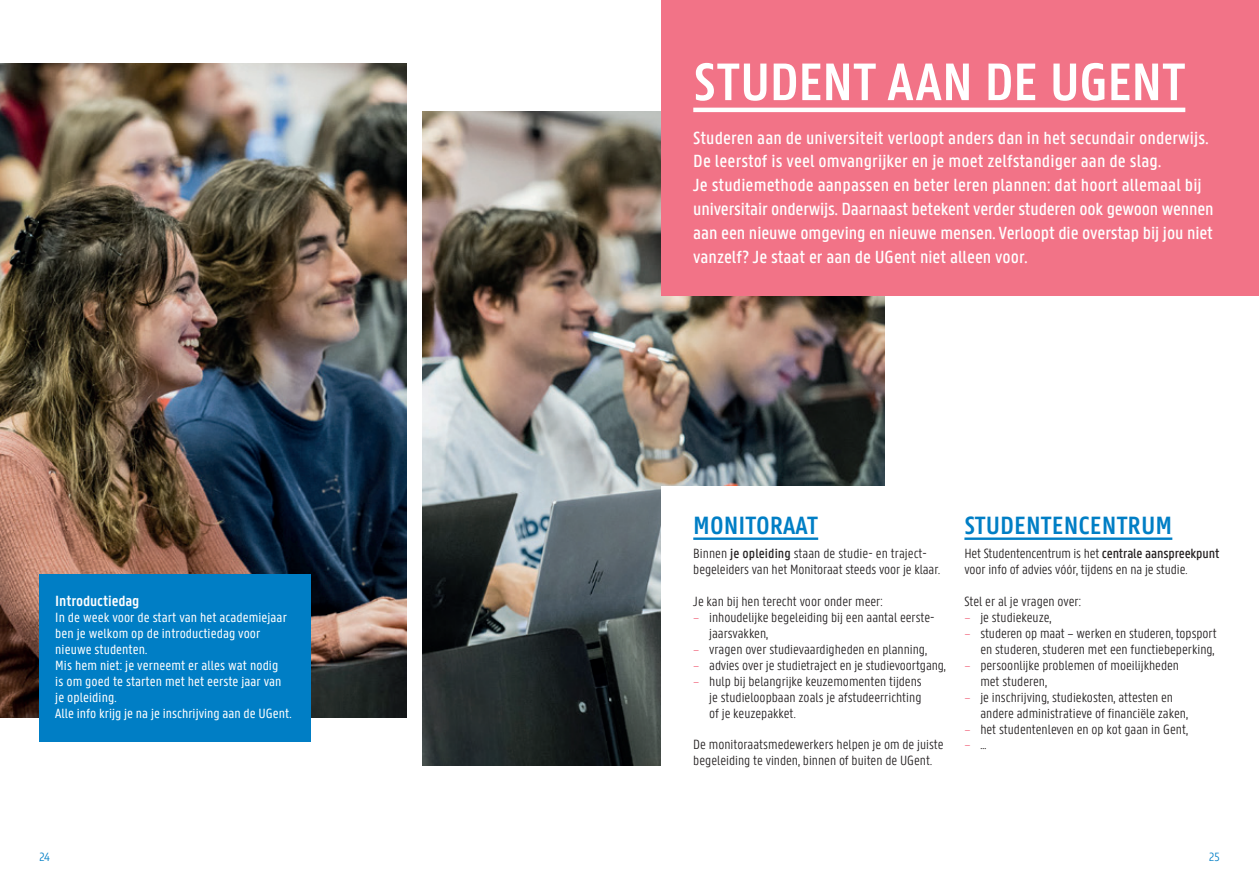
<style>
.page{position:relative;width:1259px;height:893px;background:#fff}
.page>*{position:absolute;margin:0;border:0;box-sizing:border-box;transform-origin:0 0}
.t1{font:600 56.25px "U Gent Panno Text";letter-spacing:-.015em;color:#fff}
.t2{font:600 26.7px "U Gent Panno Text";color:#007ec5}
.t3{font:500 18.75px/24px "U Gent Panno Text";color:#fff}
.t4{font:600 15.75px "U Gent Panno Text";letter-spacing:-.01em;color:#fff}
.t5{font:300 14.25px/15.9px "U Gent Panno Text";color:#231f20}
.t6{font:14.25px/15.9px "U Gent Panno Text";letter-spacing:.005em;color:#fff}
.t7{font:300 14.25px "U Gent Panno Text";color:#f27387}
.t8{font:300 12.75px "U Gent Panno Text";color:#007ec5}
.s1{font-weight:500}
.s2{color:#f27387}
.s3{color:#231f20}
</style>
<div class="page">
<img style="left:0;top:64px;width:406px;height:654px">
<img style="left:422px;top:112px;width:462px;height:653px">
<div style="left:661px;top:0;width:598px;height:295px;background:#f27387"></div>
<hr style="left:693px;top:108px;width:492px;height:4px;background:#fff">
<div style="left:661px;top:486px;width:574px;height:359px;background:#fff"></div>
<div style="left:39px;top:574px;width:271px;height:167px;background:#007ec5"></div>
<hr style="left:964px;top:537px;width:208px;height:3px;background:#007ec5">
<hr style="left:693px;top:537px;width:125px;height:3px;background:#007ec5">
<p class="t4" style="left:55px;top:591px;width:86px">Introductiedag</p>
<p class="t6" style="left:55px;top:609px;width:238px">In de week voor de start van het academiejaar ben je welkom op de introductiedag voor nieuwe studenten.<br>Mis hem niet: je verneemt er alles wat nodig<br>is om goed te starten met het eerste jaar van je opleiding.<br>Alle info krijg je na je inschrijving aan de UGent.</p>
<h1 class="t1" style="left:693px;top:48px;width:493px">STUDENT AAN DE UGENT</h1>
<p class="t3" style="left:693px;top:125px;width:522px">Studeren aan de universiteit verloopt anders dan in het secundair onderwijs.<br>De leerstof is veel omvangrijker en je moet zelfstandiger aan de slag.<br>Je studiemethode aanpassen en beter leren plannen: dat hoort allemaal bij universitair onderwijs. Daarnaast betekent verder studeren ook gewoon wennen aan een nieuwe omgeving en nieuwe mensen. Verloopt die overstap bij jou niet vanzelf? Je staat er aan de UGent niet alleen voor.</p>
<h2 class="t2" style="left:693px;top:509px;width:126px">MONITORAAT</h2>
<p class="t5" style="left:693px;top:545px;width:248px">Binnen <span class="s1">je opleiding</span> staan de studie- en traject&shy;begeleiders van het Monitoraat steeds voor je klaar.</p>
<p class="t5" style="left:693px;top:593px;width:191px">Je kan bij hen terecht voor onder meer:</p>
<p class="t5" style="left:709px;top:609px;width:227px;text-indent:-16px"><span class="s2">–</span> inhoudelijke begeleiding bij een aantal eerste&shy;jaarsvakken,</p>
<p class="t5" style="left:693px;top:641px;width:235px"><span class="s2">–</span> vragen over studievaardigheden en planning,</p>
<p class="t5" style="left:693px;top:657px;width:254px"><span class="s2">–</span> advies over je studietraject en je studievoortgang,</p>
<p class="t5" style="left:709px;top:673px;width:214px;text-align:justify;text-indent:-16px"><span class="s2">–</span> hulp bij belangrijke keuzemomenten tijdens je studieloopbaan zoals je afstudeerrichting of je keuzepakket.</p>
<p class="t5" style="left:693px;top:737px;width:252px">De monitoraatsmedewerkers helpen je om de juiste begeleiding te vinden, binnen of buiten de UGent.</p>
<h2 class="t2" style="left:964px;top:509px;width:209px">STUDENTENCENTRUM</h2>
<p class="t5" style="left:964px;top:545px;width:256px">Het Studentencentrum is het <span class="s1">centrale aanspreekpunt </span>voor info of advies vóór, tijdens en na je studie.</p>
<p class="t5" style="left:964px;top:593px;width:118px">Stel er al je vragen over:</p>
<p class="t5" style="left:964px;top:609px;width:88px"><span class="s2">–</span> je studiekeuze,</p>
<p class="t5" style="left:964px;top:625px;width:254px;text-align:right"><span class="s2">–</span> studeren op maat – werken en studeren, topsport en studeren, studeren met een functiebeperking,</p>
<p class="t5" style="left:980px;top:657px;width:200px;text-indent:-16px"><span class="s2">–</span> persoonlijke problemen of moeilijkheden met studeren,</p>
<p class="t5" style="left:980px;top:689px;width:209px;text-indent:-16px"><span class="s2">–</span> je inschrijving, studiekosten, attesten en andere administratieve of financiële zaken,</p>
<p class="t5" style="left:964px;top:721px;width:225px"><span class="s2">–</span> het studentenleven en op kot gaan in Gent,</p>
<p class="t7" style="left:964px;top:736px;width:23px">– <span class="s3">…</span></p>
<p class="t8" style="left:39px;top:849px;width:12px">24</p>
<p class="t8" style="left:1209px;top:849px;width:12px">25</p>
</div>
